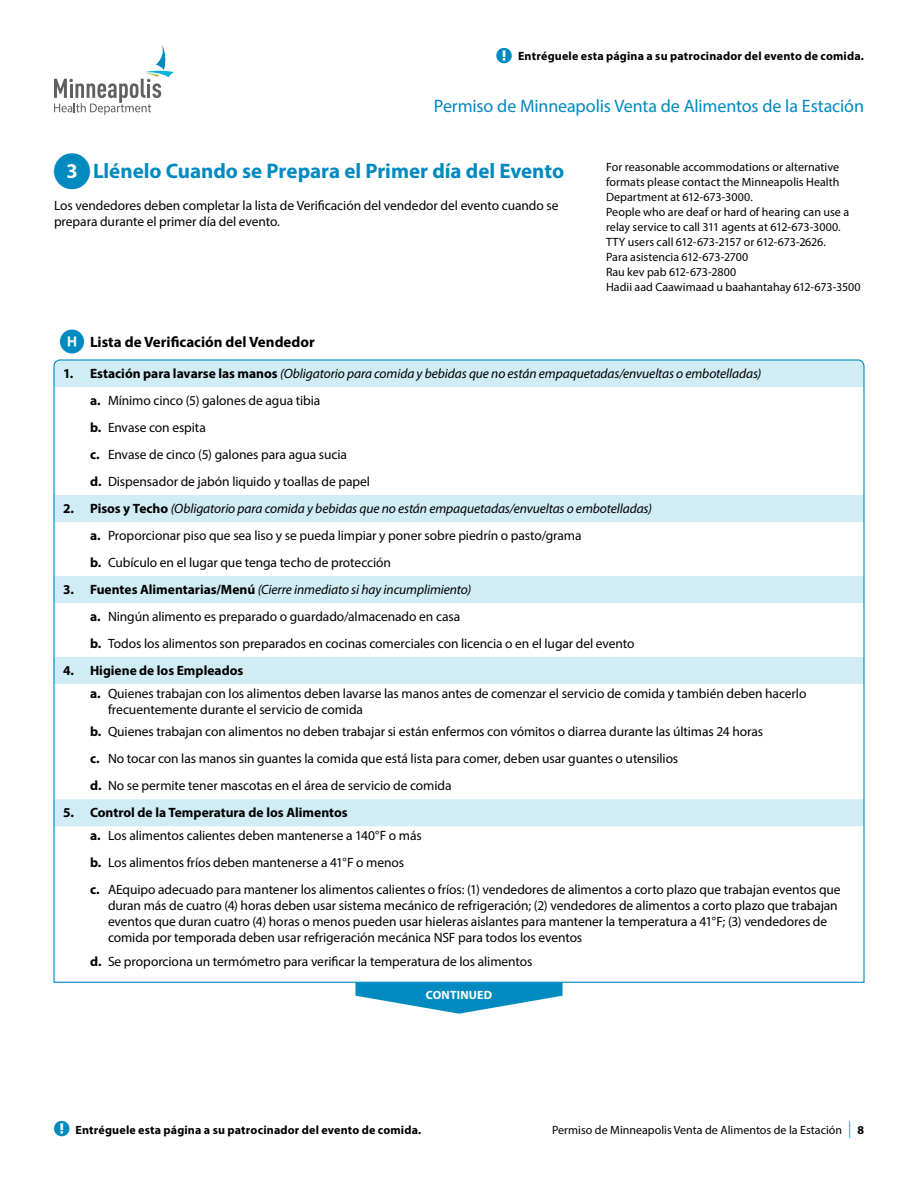
<style>
.page{position:relative;width:918px;height:1188px;background:#fff}
.page>*{position:absolute;margin:0;border:0;box-sizing:border-box;transform-origin:0 0}
.New__Headline{font:700 21px "Myriad Pro";color:#008ac0}
.t1{font:18px "Myriad Pro";letter-spacing:-.01em;color:#008ac0}
.New_ABC_Label{font:700 15px "Myriad Pro";color:#000}
.Body-copy{font:13.5px/16.2px "Myriad Pro";letter-spacing:-.005em;color:#000}
.t2{font:italic 13.5px "Myriad Pro";letter-spacing:-.01em;color:#000}
.Table_Checklist_Subh{font:700 13.5px "Myriad Pro";color:#000}
.Sidebar__8_10{font:12px/15px "Myriad Pro";color:#000}
.Footer_Alert__Right{font:700 12px "Myriad Pro";letter-spacing:.015em;color:#000}
.Footer_Alert__Left-A{font:700 12px "Myriad Pro";letter-spacing:.015em;color:#000}
.t3{font:700 12px "Myriad Pro";letter-spacing:.015em;color:#fff}
.s1{font-family:"Dots 2";font-weight:400;font-size:36px}
.s2{font-family:"Dots 2";font-weight:400;font-size:24px;color:#008ac0}
.s3{font-weight:700;font-style:normal}
.s4{font-weight:700}
.s5{font-size:16.8px;color:#00b3d5}
</style>
<div class="page">
<svg style="left:356px;top:983px;width:206px;height:31px"></svg>
<svg style="left:53px;top:359px;width:812px;height:624px"></svg>
<svg style="left:54px;top:45px;width:120px;height:70px"></svg>
<p class="Footer_Alert__Right" style="left:518px;top:49px;width:347px">Entréguele esta página a su patrocinador del evento de comida.</p>
<h2 class="t1" style="left:434px;top:95px;width:432px">Permiso de Minneapolis Venta de Alimentos de la Estación</h2>
<p class="New__Headline" style="left:54px;top:157px;width:512px"><span class="s1">3</span>Llénelo Cuando se Prepara el Primer día del Evento</p>
<p class="Body-copy" style="left:54px;top:197px;width:506px">Los vendedores deben completar la lista de Verificación del vendedor del evento cuando se prepara durante el primer día del evento.</p>
<p class="New_ABC_Label" style="left:60px;top:332px;width:256px"><span class="s2">H</span> Lista de Verificación del Vendedor</p>
<p class="Sidebar__8_10" style="left:606px;top:159px;width:256px">For reasonable accommodations or alternative formats please contact the Minneapolis Health Department at 612-673-3000.<br>People who are deaf or hard of hearing can use a relay service to call 311 agents at 612-673-3000.<br>TTY users call 612-673-2157 or 612-673-2626.<br>Para asistencia 612-673-2700<br>Rau kev pab 612-673-2800<br>Hadii aad Caawimaad u baahantahay 612-673-3500</p>
<p class="t2" style="left:63px;top:365px;width:700px"><span class="s3">1. Estación para lavarse las manos</span> (Obligatorio para comida y bebidas que no están empaquetadas/envueltas o embotelladas)</p>
<p class="Body-copy" style="left:90px;top:392px;width:232px"><span class="s4">a.</span> Mínimo cinco (5) galones de agua tibia</p>
<p class="Body-copy" style="left:90px;top:419px;width:117px"><span class="s4">b.</span> Envase con espita</p>
<p class="Body-copy" style="left:90px;top:446px;width:259px"><span class="s4">c.</span> Envase de cinco (5) galones para agua sucia</p>
<p class="Body-copy" style="left:90px;top:473px;width:282px"><span class="s4">d.</span> Dispensador de jabón liquido y toallas de papel</p>
<p class="t2" style="left:63px;top:500px;width:590px"><span class="s3">2. Pisos y Techo</span> (Obligatorio para comida y bebidas que no están empaquetadas/envueltas o embotelladas)</p>
<p class="Body-copy" style="left:90px;top:527px;width:493px"><span class="s4">a.</span> Proporcionar piso que sea liso y se pueda limpiar y poner sobre piedrín o pasto/grama</p>
<p class="Body-copy" style="left:90px;top:554px;width:303px"><span class="s4">b.</span> Cubículo en el lugar que tenga techo de protección</p>
<p class="t2" style="left:63px;top:581px;width:410px"><span class="s3">3. Fuentes Alimentarias/Menú</span> (Cierre inmediato si hay incumplimiento)</p>
<p class="Body-copy" style="left:90px;top:608px;width:372px"><span class="s4">a.</span> Ningún alimento es preparado o guardado/almacenado en casa</p>
<p class="Body-copy" style="left:90px;top:635px;width:546px"><span class="s4">b.</span> Todos los alimentos son preparados en cocinas comerciales con licencia o en el lugar del evento</p>
<p class="Table_Checklist_Subh" style="left:63px;top:662px;width:182px">4. Higiene de los Empleados</p>
<p class="Body-copy" style="left:108px;top:685px;width:700px;text-indent:-18px"><span class="s4">a.</span> Quienes trabajan con los alimentos deben lavarse las manos antes de comenzar el servicio de comida y también deben hacerlo frecuentemente durante el servicio de comida</p>
<p class="Body-copy" style="left:90px;top:724px;width:675px"><span class="s4">b.</span> Quienes trabajan con alimentos no deben trabajar si están enfermos con vómitos o diarrea durante las últimas 24 horas</p>
<p class="Body-copy" style="left:90px;top:751px;width:590px"><span class="s4">c.</span> No tocar con las manos sin guantes la comida que está lista para comer, deben usar guantes o utensilios</p>
<p class="Body-copy" style="left:90px;top:778px;width:363px"><span class="s4">d.</span> No se permite tener mascotas en el área de servicio de comida</p>
<p class="Table_Checklist_Subh" style="left:63px;top:804px;width:286px">5. Control de la Temperatura de los Alimentos</p>
<p class="Body-copy" style="left:90px;top:827px;width:333px"><span class="s4">a.</span> Los alimentos calientes deben mantenerse a 140°F o más</p>
<p class="Body-copy" style="left:90px;top:854px;width:316px"><span class="s4">b.</span> Los alimentos fríos deben mantenerse a 41°F o menos</p>
<p class="Body-copy" style="left:108px;top:881px;width:734px;text-indent:-18px"><span class="s4">c.</span> AEquipo adecuado para mantener los alimentos calientes o fríos: (1) vendedores de alimentos a corto plazo que trabajan eventos que duran más de cuatro (4) horas deben usar sistema mecánico de refrigeración; (2) vendedores de alimentos a corto plazo que trabajan eventos que duran cuatro (4) horas o menos pueden usar hieleras aislantes para mantener la temperatura a 41°F; (3) vendedores de comida por temporada deben usar refrigeración mecánica NSF para todos los eventos</p>
<p class="Body-copy" style="left:90px;top:953px;width:444px"><span class="s4">d.</span> Se proporciona un termómetro para verificar la temperatura de los alimentos</p>
<p class="t3" style="left:426px;top:987px;width:68px">CONTINUED</p>
<p class="Footer_Alert__Left-A" style="left:75px;top:1122px;width:347px">Entréguele esta página a su patrocinador del evento de comida.</p>
<p class="Sidebar__8_10" style="left:552px;top:1122px;width:313px">Permiso de Minneapolis Venta de Alimentos de la Estación <span class="s5">|</span> <span class="s4">8</span></p>
</div>
